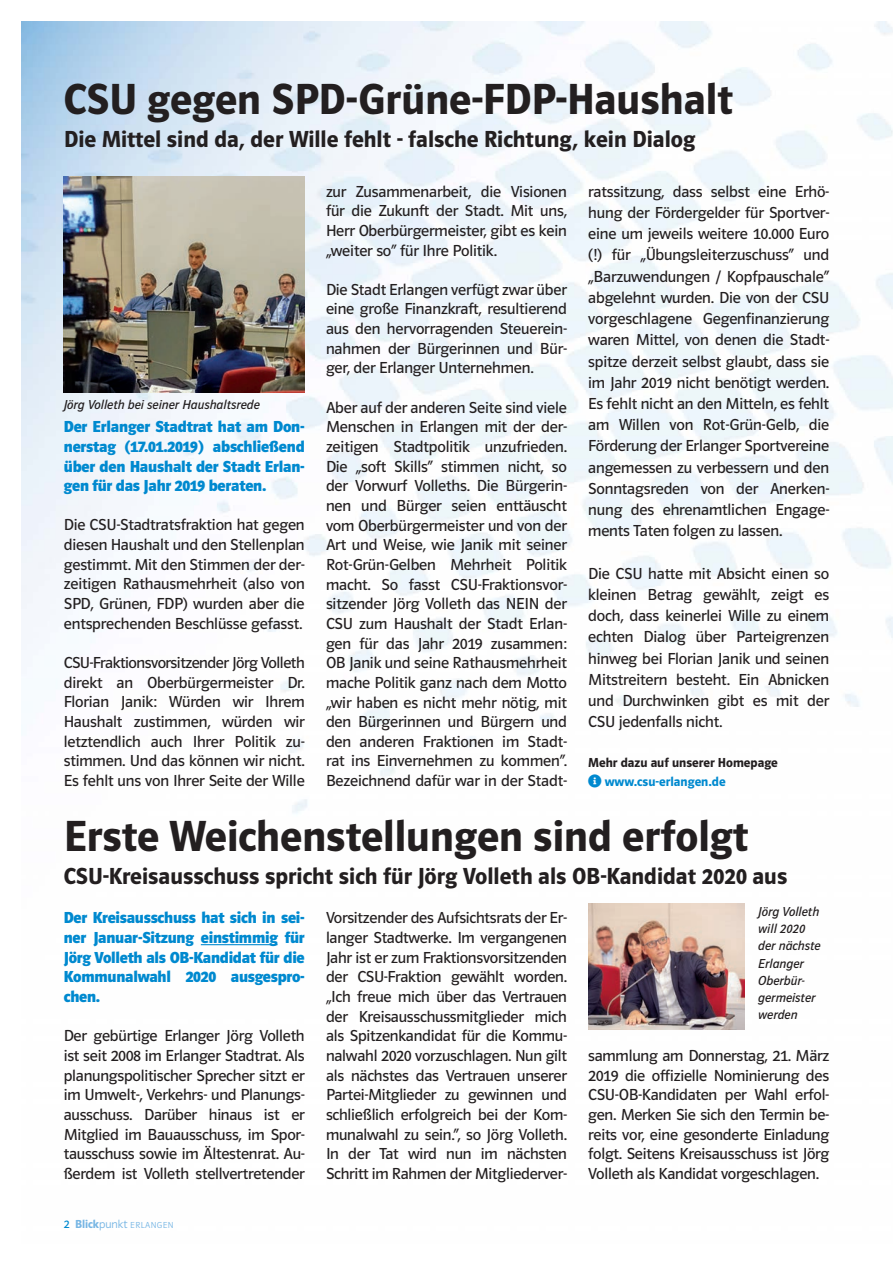
<style>
.page{position:relative;width:893px;height:1263px;background:#fff}
.page>*{position:absolute;margin:0;border:0;box-sizing:border-box;transform-origin:0 0}
.t1{font:600 45px "Polo 22";color:#231f20}
.t2{font:600 24px "Polo 22";color:#231f20}
.t3{font:16.5px/19.6px "Polo 22 Buch";letter-spacing:-.01em;color:#231f20;text-align:justify}
.t4{font:700 16.5px/19.6px "Polo 22";letter-spacing:-.015em;color:#0089cf;text-align:justify}
.t5{font:13.5px/17.2px "Polo 22 Buch Kursiv";color:#231f20}
.t6{font:600 13.5px "Polo 22";color:#231f20}
.t7{font:600 13.5px "Polo 22";color:#0089cf}
.t8{font:9px "Polo 22 Leicht";letter-spacing:.05em;color:#77b6e4}
.s1{font-family:"Polo 22 Buch";font-size:12px;color:#0089cf}
.s2{font-family:"Polo 22";font-weight:600;font-size:12px}
.s3{font-size:12px}
</style>
<div class="page">
<img style="left:21px;top:21px;width:872px;height:1009px">
<hr style="left:201px;top:944px;width:77px;height:1px;background:#0089cf">
<img style="left:64px;top:177px;width:241px;height:216px">
<img style="left:588px;top:904px;width:156px;height:125px">
<svg style="left:588px;top:774px;width:13px;height:13px"></svg>
<h1 class="t1" style="left:64px;top:75px;width:671px">CSU gegen SPD-Grüne-FDP-Haushalt</h1>
<h2 class="t2" style="left:64px;top:126px;width:633px">Die Mittel sind da, der Wille fehlt - falsche Richtung, kein Dialog</h2>
<p class="t5" style="left:64px;top:396px;width:198px">Jörg Volleth bei seiner Haushaltsrede</p>
<p class="t4" style="left:64px;top:417px;width:242px">Der Erlanger Stadtrat hat am Don&shy;nerstag (17.01.2019) abschließend über den Haushalt der Stadt Erlan&shy;gen für das Jahr 2019 beraten.</p>
<p class="t3" style="left:64px;top:515px;width:242px">Die CSU-Stadtratsfraktion hat gegen diesen Haushalt und den Stellenplan gestimmt. Mit den Stimmen der der&shy;zeitigen Rathausmehrheit (also von SPD, Grünen, FDP) wurden aber die entsprechenden Beschlüsse gefasst.</p>
<p class="t3" style="left:64px;top:653px;width:242px">CSU-Fraktionsvorsitzender Jörg Volleth direkt an Oberbürgermeister Dr.<br>Florian Janik: Würden wir Ihrem Haushalt zustimmen, würden wir letztendlich auch Ihrer Politik zu&shy;stimmen. Und das können wir nicht.<br>Es fehlt uns von Ihrer Seite der Wille</p>
<p class="t3" style="left:326px;top:181px;width:242px">zur Zusammenarbeit, die Visionen für die Zukunft der Stadt. Mit uns, Herr Oberbürgermeister, gibt es kein „weiter so“ für Ihre Politik.</p>
<p class="t3" style="left:326px;top:280px;width:242px">Die Stadt Erlangen verfügt zwar über eine große Finanzkraft, resultierend aus den hervorragenden Steuerein&shy;nahmen der Bürgerinnen und Bür&shy;ger, der Erlanger Unternehmen.</p>
<p class="t3" style="left:326px;top:397px;width:242px">Aber auf der anderen Seite sind viele Menschen in Erlangen mit der der&shy;zeitigen Stadtpolitik unzufrieden.<br>Die „soft Skills“ stimmen nicht, so der Vorwurf Volleths. Die Bürgerin&shy;nen und Bürger seien enttäuscht vom Oberbürgermeister und von der Art und Weise, wie Janik mit seiner Rot-Grün-Gelben Mehrheit Politik macht. So fasst CSU-Fraktionsvor&shy;sitzender Jörg Volleth das NEIN der CSU zum Haushalt der Stadt Erlan&shy;gen für das Jahr 2019 zusammen:<br>OB Janik und seine Rathausmehrheit mache Politik ganz nach dem Motto „wir haben es nicht mehr nötig, mit den Bürgerinnen und Bürgern und den anderen Fraktionen im Stadt&shy;rat ins Einvernehmen zu kommen“.<br>Bezeichnend dafür war in der Stadt-</p>
<p class="t3" style="left:588px;top:181px;width:242px;line-height:21.1px">ratssitzung, dass selbst eine Erhö&shy;hung der Fördergelder für Sportver&shy;eine um jeweils weitere 10.000 Euro (!) für „Übungsleiterzuschuss“ und „Barzuwendungen / Kopfpauschale“ abgelehnt wurden. Die von der CSU vorgeschlagene Gegenfinanzierung waren Mittel, von denen die Stadt&shy;spitze derzeit selbst glaubt, dass sie im Jahr 2019 nicht benötigt werden.<br>Es fehlt nicht an den Mitteln, es fehlt am Willen von Rot-Grün-Gelb, die Förderung der Erlanger Sportvereine angemessen zu verbessern und den Sonntagsreden von der Anerken&shy;nung des ehrenamtlichen Engage&shy;ments Taten folgen zu lassen.</p>
<p class="t3" style="left:588px;top:563px;width:242px;line-height:21.1px">Die CSU hatte mit Absicht einen so kleinen Betrag gewählt, zeigt es doch, dass keinerlei Wille zu einem echten Dialog über Parteigrenzen hinweg bei Florian Janik und seinen Mitstreitern besteht. Ein Abnicken und Durchwinken gibt es mit der CSU jedenfalls nicht.</p>
<p class="t6" style="left:588px;top:755px;width:191px">Mehr dazu auf unserer Homepage</p>
<p class="t7" style="left:605px;top:774px;width:122px">www.csu-erlangen.de</p>
<h1 class="t1" style="left:64px;top:812px;width:687px">Erste Weichenstellungen sind erfolgt</h1>
<h2 class="t2" style="left:64px;top:863px;width:725px">CSU-Kreisausschuss spricht sich für Jörg Volleth als OB-Kandidat 2020 aus</h2>
<p class="t4" style="left:64px;top:908px;width:242px">Der Kreisausschuss hat sich in sei&shy;ner Januar-Sitzung einstimmig für Jörg Volleth als OB-Kandidat für die Kommunalwahl 2020 ausgespro&shy;chen.</p>
<p class="t3" style="left:64px;top:1026px;width:242px">Der gebürtige Erlanger Jörg Volleth ist seit 2008 im Erlanger Stadtrat. Als planungspolitischer Sprecher sitzt er im Umwelt-, Verkehrs- und Planungs&shy;ausschuss. Darüber hinaus ist er Mitglied im Bauausschuss, im Spor&shy;tausschuss sowie im Ältestenrat. Au&shy;ßerdem ist Volleth stellvertretender</p>
<p class="t8" style="left:64px;top:1220px;width:111px"><span class="s1">2</span> <span class="s2">Blick</span><span class="s3">punkt</span> ERLANGEN</p>
<p class="t3" style="left:326px;top:908px;width:242px">Vorsitzender des Aufsichtsrats der Er&shy;langer Stadtwerke. Im vergangenen Jahr ist er zum Fraktionsvorsitzenden der CSU-Fraktion gewählt worden. „Ich freue mich über das Vertrauen der Kreisausschussmitglieder mich als Spitzenkandidat für die Kommu&shy;nalwahl 2020 vorzuschlagen. Nun gilt als nächstes das Vertrauen unserer Partei-Mitglieder zu gewinnen und schließlich erfolgreich bei der Kom&shy;munalwahl zu sein.“, so Jörg Volleth.<br>In der Tat wird nun im nächsten Schritt im Rahmen der Mitgliederver-</p>
<p class="t5" style="left:758px;top:903px;width:64px">Jörg Volleth will 2020 der nächste<br>Erlanger<br>Oberbür&shy;germeister werden</p>
<p class="t3" style="left:588px;top:1046px;width:242px">sammlung am Donnerstag, 21. März 2019 die offizielle Nominierung des CSU-OB-Kandidaten per Wahl erfol&shy;gen. Merken Sie sich den Termin be&shy;reits vor, eine gesonderte Einladung folgt. Seitens Kreisausschuss ist Jörg Volleth als Kandidat vorgeschlagen.</p>
</div>
